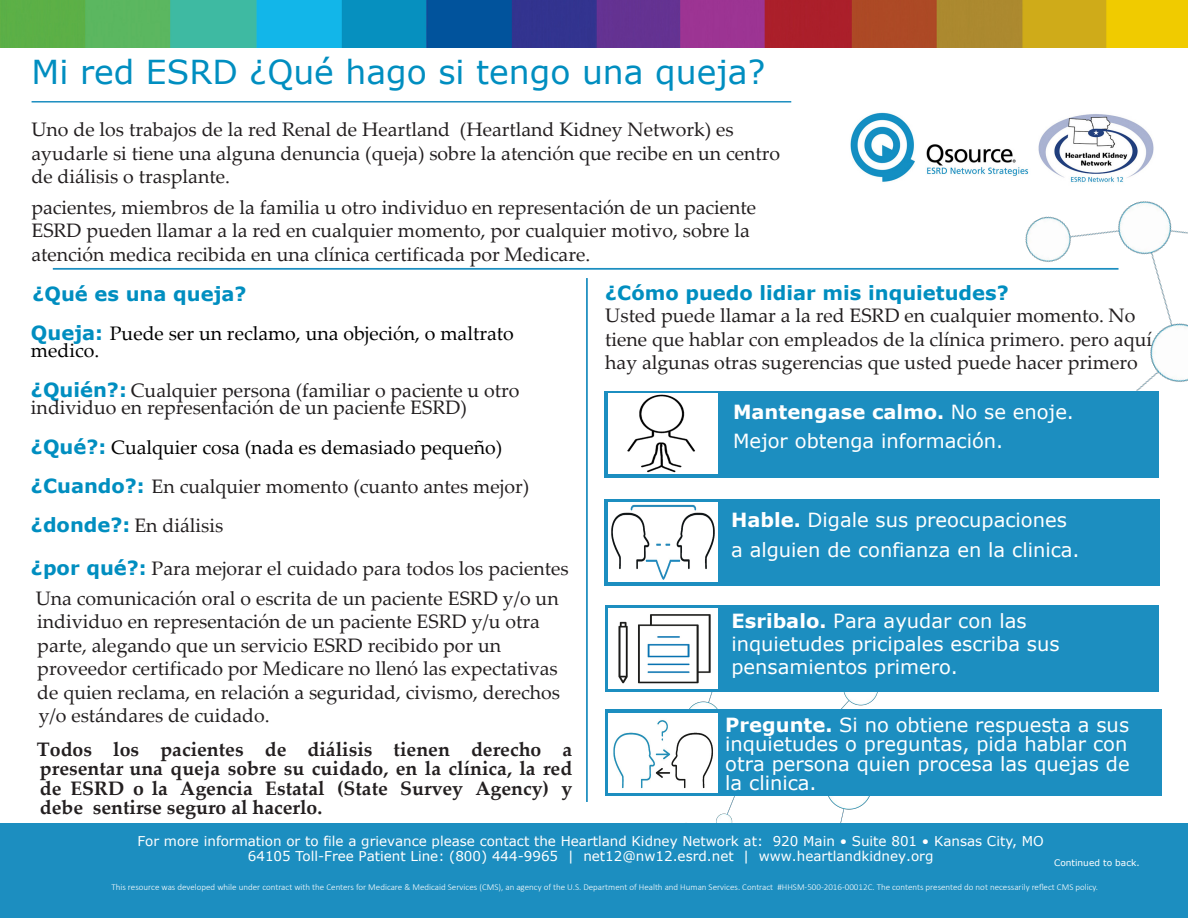
<style>
.page{position:relative;width:1188px;height:918px;background:#fff}
.page>*{position:absolute;margin:0;border:0;box-sizing:border-box;transform-origin:0 0}
.t1{font:33px "Verdana";color:#008ec0}
.t2{font:19.5px/23.4px "Palatino Linotype";color:#231f20}
.t3{font:19.5px/19.5px "Verdana";color:#fff}
.t4{font:700 19.5px/19.5px "Palatino Linotype";color:#231f20;text-align:justify}
.t5{font:19.5px/39px "Palatino Linotype";color:#000}
.t6{font:13.5px/14.9px "Verdana";color:#fff;text-align:center}
.t7{font:300 9px "Calibri";color:#fff}
.t8{font:9px "Verdana";color:#fff}
.s1{font-style:inherit}
.s2{font-family:"Verdana";font-weight:700;color:#008ec0}
.s3{color:#000}
.s4{font-weight:700}
</style>
<div class="page">
<img style="left:963px;top:22px;width:225px;height:456px">
<div style="left:0;top:823px;width:1188px;height:95px;background:#1c8ec0"></div>
<div style="left:605px;top:709px;width:557px;height:87px;background:#1c8ec0"></div>
<div style="left:605px;top:606px;width:553px;height:86px;background:#1c8ec0"></div>
<div style="left:605px;top:500px;width:555px;height:86px;background:#1c8ec0"></div>
<div style="left:604px;top:391px;width:555px;height:86px;background:#1c8ec0"></div>
<hr style="left:32px;top:101px;width:759px;height:1px;background:#1c8ec0">
<hr style="left:53px;top:268px;width:1066px;height:2px;background:#1c8ec0">
<img style="left:0;top:0;width:1187px;height:47px">
<img style="left:850px;top:110px;width:325px;height:82px">
<hr style="left:586px;top:278px;width:2px;height:524px;background:#1c8ec0">
<img style="left:608px;top:502px;width:110px;height:80px">
<img style="left:608px;top:394px;width:110px;height:80px">
<img style="left:608px;top:713px;width:109px;height:79px">
<img style="left:608px;top:609px;width:110px;height:79px">
<p class="t1" style="left:32px;top:50px;width:736px">Mi red ESRD ¿Qué hago si tengo una queja?</p>
<p class="t2" style="left:31px;top:117px;width:750px">Uno de los trabajos de la red Renal de Heartland (Heartland Kidney Network) es ayudarle si tiene una alguna denuncia (queja) sobre la atención que recibe en un centro de diálisis o trasplante<span class="s1">.</span></p>
<p class="t2" style="left:31px;top:195px;width:726px">pacientes, miembros de la familia u otro individuo en representación de un paciente<br>ESRD pueden llamar a la red en cualquier momento, por cualquier motivo, sobre la atención medica recibida en una clínica certificada por Medicare<span class="s1">.</span></p>
<p class="t5" style="left:31px;top:274px;width:484px"><span class="s2">¿Qué es una queja?<br>Queja:</span> Puede ser un reclamo, una objeción, o maltrato</p>
<p class="t2" style="left:31px;top:330px;width:490px;line-height:40.2px"><span class="s3">medico.<br></span><span class="s2">¿Quién?</span><span class="s2">:</span> Cualquier persona (familiar o paciente u otro</p>
<p class="t2" style="left:31px;top:387px;width:500px;line-height:39.5px">individuo en representación de un paciente ESRD) <span class="s2">¿Qué?</span><span class="s2">:</span> <span class="s3">Cualquier cosa (nada es demasiado pequeño) </span><span class="s2">¿Cuando?</span><span class="s2">:</span> En cualquier momento (cuanto antes mejor) <span class="s2">¿donde?</span><span class="s2">:</span> En diálisis</p>
<p class="t2" style="left:31px;top:553px;width:539px;line-height:29.7px"><span class="s2">¿por qué?</span><span class="s2">:</span> Para mejorar el cuidado para todos los pacientes<br>Una comunicación oral o escrita de un paciente ESRD y/o un</p>
<p class="t2" style="left:37px;top:609px;width:524px">individuo en representación de un paciente ESRD y/u otra parte, alegando que un servicio ESRD recibido por un proveedor certificado por Medicare no llenó las expectativas de quien reclama, en relación a seguridad, civismo, derechos y/o estándares de cuidado.</p>
<p class="t4" style="left:37px;top:739px;width:537px">Todos los pacientes de diálisis tienen derecho a presentar una queja sobre su cuidado, en la clínica, la red de ESRD o la Agencia Estatal (State Survey Agency) y debe sentirse seguro al hacerlo<span class="s1">.</span></p>
<p class="t2" style="left:605px;top:281px;width:548px;line-height:23px"><span class="s2">¿Cómo puedo lidiar mis inquietudes?<br></span>Usted puede llamar a la red ESRD en cualquier momento. No tiene que hablar con empleados de la clínica primero. pero aquí hay algunas otras sugerencias que usted puede hacer primero</p>
<p class="t3" style="left:733px;top:397px;width:343px;line-height:29.2px"><span class="s4">Mantengase calmo.</span> No se enoje.<br>Mejor obtenga información.</p>
<p class="t3" style="left:731px;top:505px;width:350px;line-height:29.2px"><span class="s4">Hable</span><span class="s4">.</span> Digale sus preocupaciones a alguien de confianza en la clinica.</p>
<p class="t3" style="left:731px;top:609px;width:330px;line-height:23.4px"><span class="s4">Esribalo</span><span class="s4">.</span> Para ayudar con las inquietudes pricipales escriba sus pensamientos primero.</p>
<p class="t3" style="left:725px;top:715px;width:406px;text-align:justify"><span class="s4">Pregunte</span><span class="s4">.</span> Si no obtiene respuesta a sus inquietudes o preguntas, pida hablar con otra persona quien procesa las quejas de la clinica.</p>
<p class="t6" style="left:137px;top:833px;width:908px">For more information or to file a grievance please contact the Heartland Kidney Network at: 920 Main • Suite 801 • Kansas City, MO<br>64105 Toll-Free Patient Line: (800) 444-9965 | net12@nw12.esrd.net | www.heartlandkidney.org</p>
<p class="t7" style="left:111px;top:881px;width:988px">This resource was developed while under contract with the Centers for Medicare &amp; Medicaid Services (CMS), an agency of the U.S. Department of Health and Human Services. Contract #HHSM-500-2016-00012C. The contents presented do not necessarily reflect CMS policy.</p>
<p class="t8" style="left:1054px;top:857px;width:87px">Continued to back.</p>
</div>
